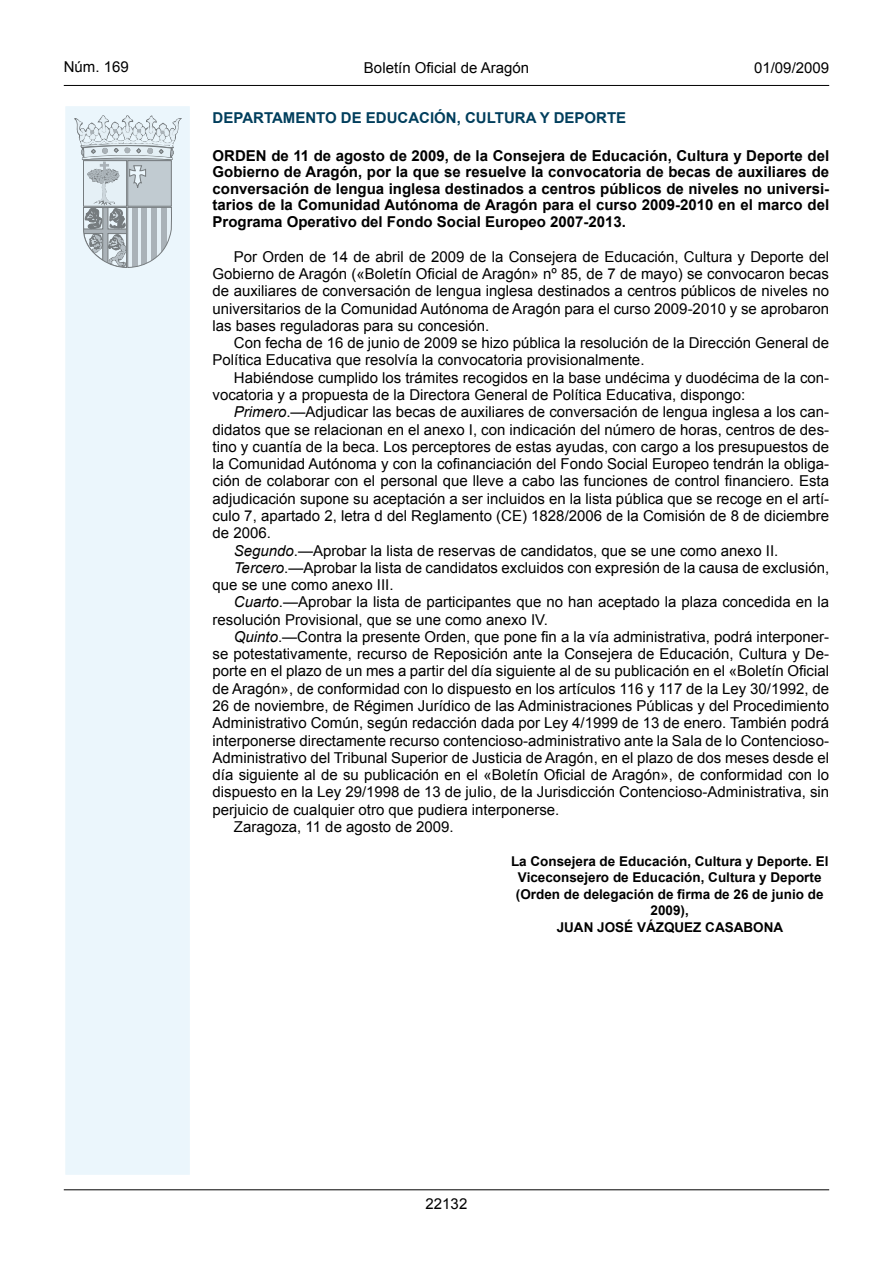
<style>
.page{position:relative;width:893px;height:1263px;background:#fff}
.page>*{position:absolute;margin:0;border:0;box-sizing:border-box;transform-origin:0 0}
.inicio_de_parrafo{font:15px/17.2px "Arial";color:#000}
.Titulo_text{font:700 15px/16.5px "Arial";color:#000;text-align:justify}
.emisor_text{font:700 15px "Arial";color:#003e5c}
.estilo_head-c{font:15px "Arial";color:#000}
.estilo_head-d{font:15px "Arial";color:#000}
.estilo_head-i{font:15px "Arial";color:#000}
.numero_pagina{font:15px "Arial";color:#000}
.firma_der{font:700 13.5px/16.5px "Arial";color:#000;text-align:center}
.s1{font-style:italic}
</style>
<div class="page">
<hr style="left:64px;top:85px;width:765px;height:1px;background:#000">
<div style="left:64px;top:105px;width:127px;height:1071px;background:#ebf6fc;border:2px solid #fff"></div>
<svg style="left:75px;top:115px;width:106px;height:153px"></svg>
<hr style="left:64px;top:1189px;width:765px;height:1px;background:#000">
<p class="estilo_head-i" style="left:64px;top:57px;width:67px">Núm. 169</p>
<p class="estilo_head-c" style="left:364px;top:57px;width:167px">Boletín Oficial de Aragón</p>
<p class="estilo_head-d" style="left:754px;top:57px;width:77px">01/09/2009</p>
<p class="emisor_text" style="left:213px;top:108px;width:415px">DEPARTAMENTO DE EDUCACIÓN, CULTURA Y DEPORTE</p>
<p class="Titulo_text" style="left:213px;top:148px;width:618px">ORDEN de 11 de agosto de 2009, de la Consejera de Educación, Cultura y Deporte del Gobierno de Aragón, por la que se resuelve la convocatoria de becas de auxiliares de conversación de lengua inglesa destinados a centros públicos de niveles no universi&shy;tarios de la Comunidad Autónoma de Aragón para el curso 2009-2010 en el marco del Programa Operativo del Fondo Social Europeo 2007-2013.</p>
<p class="inicio_de_parrafo" style="left:213px;top:248px;width:618px;text-align:justify;text-indent:21px">Por Orden de 14 de abril de 2009 de la Consejera de Educación, Cultura y Deporte del Gobierno de Aragón («Boletín Oficial de Aragón» nº 85, de 7 de mayo) se convocaron becas de auxiliares de conversación de lengua inglesa destinados a centros públicos de niveles no universitarios de la Comunidad Autónoma de Aragón para el curso 2009-2010 y se aprobaron las bases reguladoras para su concesión.</p>
<p class="inicio_de_parrafo" style="left:213px;top:334px;width:618px;text-indent:21px">Con fecha de 16 de junio de 2009 se hizo pública la resolución de la Dirección General de<br>Política Educativa que resolvía la convocatoria provisionalmente.</p>
<p class="inicio_de_parrafo" style="left:213px;top:369px;width:618px;text-indent:21px">Habiéndose cumplido los trámites recogidos en la base undécima y duodécima de la con&shy;vocatoria y a propuesta de la Directora General de Política Educativa, dispongo:</p>
<p class="inicio_de_parrafo" style="left:213px;top:404px;width:618px;text-align:justify;text-indent:21px"><span class="s1">Primero</span>.—Adjudicar las becas de auxiliares de conversación de lengua inglesa a los can&shy;didatos que se relacionan en el anexo I, con indicación del número de horas, centros de des&shy;tino y cuantía de la beca. Los perceptores de estas ayudas, con cargo a los presupuestos de la Comunidad Autónoma y con la cofinanciación del Fondo Social Europeo tendrán la obliga&shy;ción de colaborar con el personal que lleve a cabo las funciones de control financiero. Esta adjudicación supone su aceptación a ser incluidos en la lista pública que se recoge en el artí&shy;culo 7, apartado 2, letra d del Reglamento (CE) 1828/2006 de la Comisión de 8 de diciembre de 2006.</p>
<p class="inicio_de_parrafo" style="left:234px;top:542px;width:546px"><span class="s1">Segundo</span>.—Aprobar la lista de reservas de candidatos, que se une como anexo II.</p>
<p class="inicio_de_parrafo" style="left:213px;top:559px;width:618px;text-indent:21px"><span class="s1">Tercero</span>.—Aprobar la lista de candidatos excluidos con expresión de la causa de exclusión, que se une como anexo III.</p>
<p class="inicio_de_parrafo" style="left:213px;top:594px;width:618px;text-indent:21px"><span class="s1">Cuarto</span>.—Aprobar la lista de participantes que no han aceptado la plaza concedida en la resolución Provisional, que se une como anexo IV.</p>
<p class="inicio_de_parrafo" style="left:213px;top:628px;width:618px;text-align:justify;text-indent:21px"><span class="s1">Quinto</span>.—Contra la presente Orden, que pone fin a la vía administrativa, podrá interponer&shy;se potestativamente, recurso de Reposición ante la Consejera de Educación, Cultura y De&shy;porte en el plazo de un mes a partir del día siguiente al de su publicación en el «Boletín Oficial de Aragón», de conformidad con lo dispuesto en los artículos 116 y 117 de la Ley 30/1992, de 26 de noviembre, de Régimen Jurídico de las Administraciones Públicas y del Procedimiento Administrativo Común, según redacción dada por Ley 4/1999 de 13 de enero. También podrá interponerse directamente recurso contencioso-administrativo ante la Sala de lo Contencioso-Administrativo del Tribunal Superior de Justicia de Aragón, en el plazo de dos meses desde el día siguiente al de su publicación en el «Boletín Oficial de Aragón», de conformidad con lo dispuesto en la Ley 29/1998 de 13 de julio, de la Jurisdicción Contencioso-Administrativa, sin perjuicio de cualquier otro que pudiera interponerse.</p>
<p class="inicio_de_parrafo" style="left:234px;top:818px;width:221px">Zaragoza, 11 de agosto de 2009.</p>
<p class="firma_der" style="left:511px;top:853px;width:319px">La Consejera de Educación, Cultura y Deporte. El Viceconsejero de Educación, Cultura y Deporte (Orden de delegación de firma de 26 de junio de 2009),</p>
<p class="firma_der" style="left:557px;top:919px;width:228px">JUAN JOSÉ VÁZQUEZ CASABONA</p>
<p class="numero_pagina" style="left:426px;top:1194px;width:43px">22132</p>
</div>
